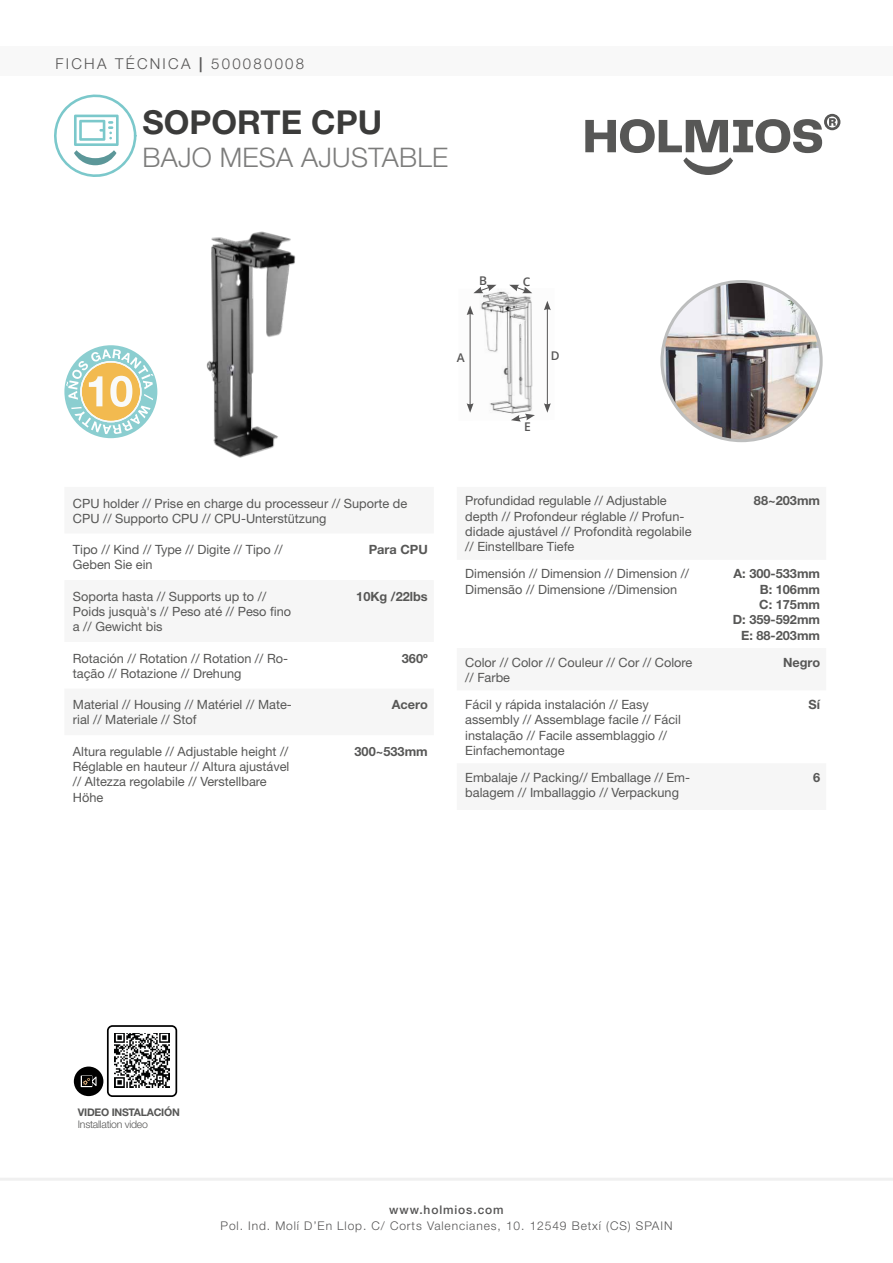
<style>
.page{position:relative;width:893px;height:1263px;background:#fff}
.page>*{position:absolute;margin:0;border:0;box-sizing:border-box;transform-origin:0 0}
.t1{font:700 33px "Helvetica Neue";color:#3b3b3a}
.t2{font:300 27px "Helvetica Neue";letter-spacing:.01em;color:#7c7c7b}
.t3{font:300 15px "Helvetica Neue";letter-spacing:.15em;color:#565555}
.t4{font:12.75px/15.3px "Helvetica Neue";color:#575756}
.t5{font:700 12.75px/15.3px "Helvetica Neue";color:#575756;text-align:right}
.t6{font:300 12px "Helvetica Neue";letter-spacing:.075em;color:#565555}
.t7{font:500 12px "Helvetica Neue";letter-spacing:.075em;color:#565555}
.t8{font:600 12px "Open Sans";color:#565555}
.t9{font:300 10.5px "Helvetica Neue";letter-spacing:-.025em;color:#575756}
.t10{font:700 10.5px "Helvetica Neue";letter-spacing:-.025em;color:#575756}
.s1{font-weight:700}
</style>
<div class="page">
<hr style="left:0;top:1178px;width:893px;height:3px;background:#f0f0f0">
<div style="left:0;top:47px;width:893px;height:29px;background:#f8f8f8"></div>
<svg style="left:585px;top:114px;width:255px;height:61px"></svg>
<svg style="left:54px;top:94px;width:82px;height:83px"></svg>
<svg style="left:64px;top:345px;width:93px;height:93px"></svg>
<img style="left:662px;top:281px;width:159px;height:160px;border-radius:80px">
<div style="left:660px;top:280px;width:163px;height:162px;border:3px solid #bdbebe;border-radius:50%"></div>
<img style="left:206px;top:231px;width:90px;height:227px">
<img style="left:466px;top:291px;width:85px;height:123px">
<hr style="left:547px;top:308px;width:1px;height:98px;background:#565555">
<svg style="left:544px;top:403px;width:7px;height:10px"></svg>
<svg style="left:544px;top:301px;width:7px;height:9px"></svg>
<hr style="left:470px;top:313px;width:1px;height:93px;background:#565555">
<svg style="left:467px;top:306px;width:7px;height:9px"></svg>
<svg style="left:467px;top:403px;width:7px;height:10px"></svg>
<svg style="left:509px;top:285px;width:23px;height:8px"></svg>
<svg style="left:473px;top:285px;width:23px;height:8px"></svg>
<svg style="left:511px;top:414px;width:24px;height:8px"></svg>
<svg style="left:74px;top:1025px;width:103px;height:72px"></svg>
<img style="left:115px;top:1033px;width:54px;height:55px">
<p class="t3" style="left:56px;top:54px;width:250px">FICHA TÉCNICA <span class="s1">|</span> 500080008</p>
<h1 class="t1" style="left:142px;top:102px;width:241px">SOPORTE CPU</h1>
<h2 class="t2" style="left:142px;top:141px;width:307px">BAJO MESA AJUSTABLE</h2>
<p class="t4" style="left:73px;top:495px;width:336px">CPU holder // Prise en charge du processeur // Suporte de<br>CPU // Supporto CPU // CPU-Unterstützung</p>
<p class="t4" style="left:73px;top:542px;width:211px">Tipo // Kind // Type // Digite // Tipo //<br>Geben Sie ein</p>
<p class="t5" style="left:369px;top:542px;width:61px">Para CPU</p>
<p class="t4" style="left:73px;top:588px;width:220px">Soporta hasta // Supports up to //<br>Poids jusquà's // Peso até // Peso fino a // Gewicht bis</p>
<p class="t5" style="left:356px;top:588px;width:73px">10Kg /22lbs</p>
<p class="t4" style="left:73px;top:650px;width:217px">Rotación // Rotation // Rotation // Ro&shy;tação // Rotazione // Drehung</p>
<p class="t5" style="left:402px;top:650px;width:27px">360º</p>
<p class="t4" style="left:73px;top:697px;width:220px">Material // Housing // Matériel // Mate&shy;rial // Materiale // Stof</p>
<p class="t5" style="left:392px;top:697px;width:37px">Acero</p>
<p class="t4" style="left:73px;top:743px;width:218px">Altura regulable // Adjustable height //<br>Réglable en hauteur // Altura ajustável // Altezza regolabile // Verstellbare<br>Höhe</p>
<p class="t5" style="left:354px;top:743px;width:75px">300~533mm</p>
<p class="t8" style="left:479px;top:272px;width:9px">B</p>
<p class="t8" style="left:457px;top:350px;width:9px">A</p>
<p class="t8" style="left:523px;top:273px;width:9px">C</p>
<p class="t8" style="left:551px;top:347px;width:10px">D</p>
<p class="t8" style="left:524px;top:418px;width:8px">E</p>
<p class="t4" style="left:465px;top:493px;width:228px">Profundidad regulable // Adjustable depth // Profondeur réglable // Profun&shy;didade ajustável // Profondità regolabile // Einstellbare Tiefe</p>
<p class="t5" style="left:754px;top:493px;width:68px">88~203mm</p>
<p class="t4" style="left:465px;top:566px;width:225px">Dimensión // Dimension // Dimension //<br>Dimensão // Dimensione //Dimension</p>
<p class="t5" style="left:733px;top:566px;width:89px">A: 300-533mm<br>B: 106mm<br>C: 175mm<br>D: 359-592mm<br>E: 88-203mm</p>
<p class="t4" style="left:465px;top:654px;width:229px">Color // Color // Couleur // Cor // Colore // Farbe</p>
<p class="t5" style="left:783px;top:654px;width:39px">Negro</p>
<p class="t4" style="left:465px;top:696px;width:217px">Fácil y rápida instalación // Easy assembly // Assemblage facile // Fácil instalação // Facile assemblaggio //<br>Einfachemontage</p>
<p class="t5" style="left:809px;top:696px;width:13px">Sí</p>
<p class="t4" style="left:465px;top:769px;width:226px">Embalaje // Packing// Emballage // Em&shy;balagem // Imballaggio // Verpackung</p>
<p class="t5" style="left:813px;top:769px;width:9px">6</p>
<p class="t10" style="left:78px;top:1105px;width:103px">VIDEO INSTALACIÓN</p>
<p class="t9" style="left:78px;top:1118px;width:72px">Installation video</p>
<p class="t7" style="left:389px;top:1202px;width:116px">www.holmios.com</p>
<p class="t6" style="left:221px;top:1219px;width:453px">Pol. Ind. Molí D’En Llop. C/ Corts Valencianes, 10. 12549 Betxí (CS) SPAIN</p>
</div>
